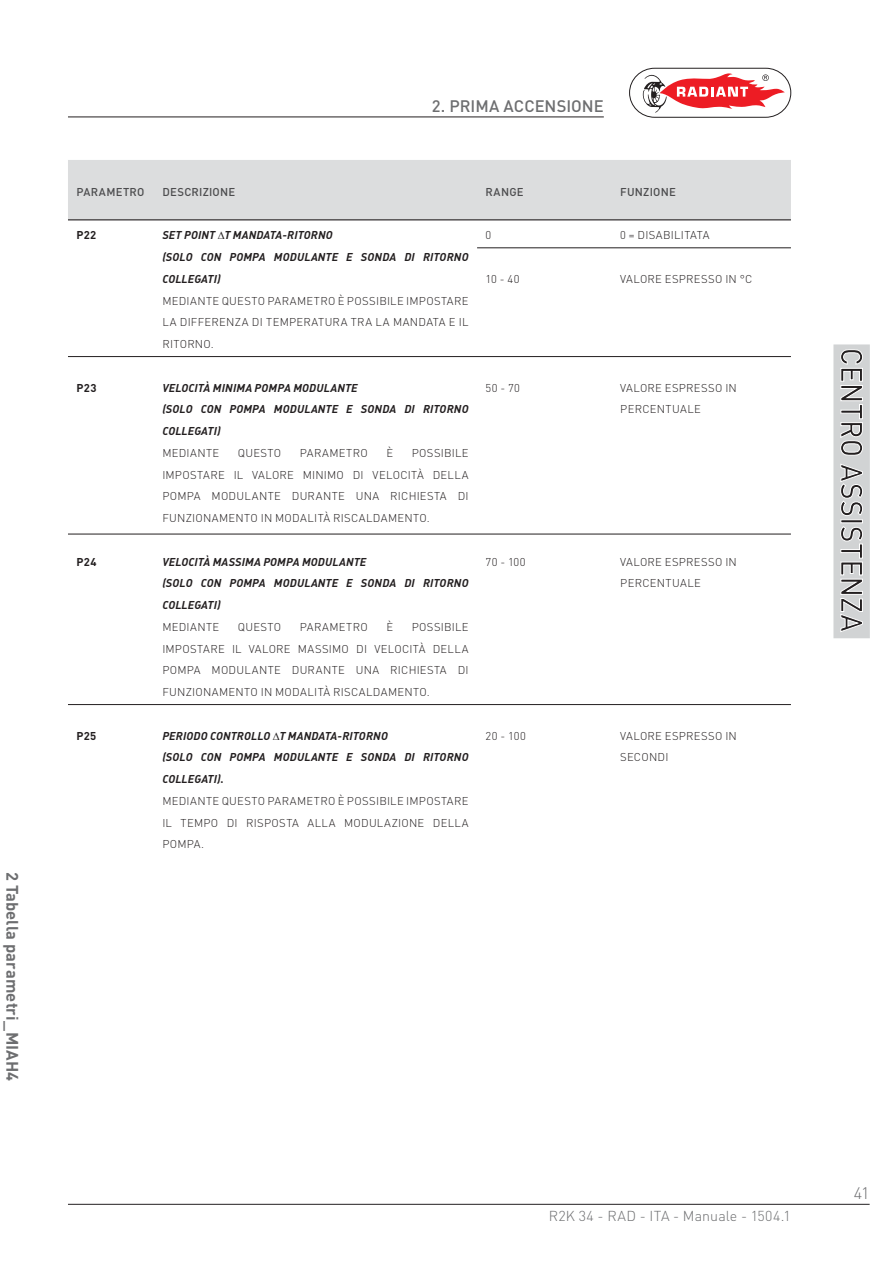
<style>
.page{position:relative;width:893px;height:1263px;background:#fff}
.page>*{position:absolute;margin:0;border:0;box-sizing:border-box;transform-origin:0 0}
.t1{font:700 16.5px "DIN";letter-spacing:.005em;color:#6d6e70}
.t2{font:500 16.5px "DIN";color:#6d6e70}
.t3{font:300 16.5px "DIN";color:#6d6e70}
.t4{font:300 14.25px "DIN";letter-spacing:.01em;color:#6d6e70}
.t5{font:300 11.25px/21.8px "DIN";letter-spacing:.025em;color:#231f20;text-align:justify}
.t6{font:11.25px/21.8px "DIN Bold Italic Alt";letter-spacing:.015em;color:#231f20}
.t7{font:500 11.25px "DIN";letter-spacing:.02em;color:#4c4c4e}
.t8{font:700 11.25px "DIN";letter-spacing:.03em;color:#231f20}
</style>
<div class="page">
<hr style="left:68px;top:1204px;width:801px;height:1px;background:#231f20">
<hr style="left:68px;top:117px;width:536px;height:1px;background:#231f20">
<svg style="left:629px;top:68px;width:162px;height:50px"></svg>
<div style="left:834px;top:345px;width:35px;height:293px;background:#d1d3d4"></div>
<div style="left:833px;top:344px;width:37px;height:294px;border:2px solid #d1d3d4"></div>
<svg style="left:840px;top:349px;width:23px;height:283px"></svg>
<div style="left:68px;top:160px;width:723px;height:59px;background:#dcddde"></div>
<hr style="left:68px;top:219px;width:723px;height:1px;background:#231f20">
<hr style="left:477px;top:248px;width:314px;height:1px;background:#231f20">
<hr style="left:68px;top:356px;width:723px;height:1px;background:#231f20">
<hr style="left:68px;top:534px;width:723px;height:1px;background:#231f20">
<hr style="left:68px;top:704px;width:723px;height:1px;background:#231f20">
<h1 class="t1" style="left:18px;top:872px;width:211px;rotate:90deg">2 Tabella parametri_MIAH4</h1>
<h1 class="t2" style="left:432px;top:96px;width:173px">2. PRIMA ACCENSIONE</h1>
<p class="t7" style="left:76px;top:185px;width:69px">PARAMETRO</p>
<p class="t7" style="left:162px;top:185px;width:74px">DESCRIZIONE</p>
<p class="t7" style="left:486px;top:185px;width:40px">RANGE</p>
<p class="t7" style="left:620px;top:185px;width:57px">FUNZIONE</p>
<p class="t8" style="left:76px;top:231px;width:21px">P22</p>
<p class="t6" style="left:162px;top:226px;width:308px">SET POINT T MANDATA-RITORNO<br>(SOLO CON POMPA MODULANTE E SONDA DI RITORNO<br>COLLEGATI)</p>
<p class="t5" style="left:162px;top:291px;width:308px">MEDIANTE QUESTO PARAMETRO È POSSIBILE IMPOSTARE LA DIFFERENZA DI TEMPERATURA TRA LA MANDATA E IL RITORNO.</p>
<p class="t5" style="left:486px;top:226px;width:7px">0</p>
<p class="t5" style="left:620px;top:226px;width:91px">0 = DISABILITATA</p>
<p class="t5" style="left:486px;top:269px;width:36px">10 - 40</p>
<p class="t5" style="left:620px;top:269px;width:134px">VALORE ESPRESSO IN °C</p>
<p class="t8" style="left:76px;top:383px;width:21px">P23</p>
<p class="t6" style="left:162px;top:378px;width:308px">VELOCITÀ MINIMA POMPA MODULANTE<br>(SOLO CON POMPA MODULANTE E SONDA DI RITORNO<br>COLLEGATI)</p>
<p class="t5" style="left:162px;top:443px;width:58px">MEDIANTE</p>
<p class="t5" style="left:238px;top:443px;width:45px">QUESTO</p>
<p class="t5" style="left:300px;top:443px;width:70px">PARAMETRO</p>
<p class="t5" style="left:386px;top:443px;width:8px">È</p>
<p class="t5" style="left:162px;top:443px;width:308px;text-indent:249px">POSSIBILE IMPOSTARE IL VALORE MINIMO DI VELOCITÀ DELLA POMPA MODULANTE DURANTE UNA RICHIESTA DI FUNZIONAMENTO IN MODALITÀ RISCALDAMENTO.</p>
<p class="t8" style="left:76px;top:557px;width:22px">P24</p>
<p class="t6" style="left:162px;top:552px;width:308px">VELOCITÀ MASSIMA POMPA MODULANTE<br>(SOLO CON POMPA MODULANTE E SONDA DI RITORNO<br>COLLEGATI)</p>
<p class="t5" style="left:162px;top:617px;width:58px">MEDIANTE</p>
<p class="t5" style="left:238px;top:617px;width:45px">QUESTO</p>
<p class="t5" style="left:300px;top:617px;width:70px">PARAMETRO</p>
<p class="t5" style="left:386px;top:617px;width:8px">È</p>
<p class="t5" style="left:162px;top:617px;width:308px;text-indent:249px">POSSIBILE IMPOSTARE IL VALORE MASSIMO DI VELOCITÀ DELLA POMPA MODULANTE DURANTE UNA RICHIESTA DI FUNZIONAMENTO IN MODALITÀ RISCALDAMENTO.</p>
<p class="t8" style="left:76px;top:731px;width:21px">P25</p>
<p class="t6" style="left:162px;top:726px;width:308px">PERIODO CONTROLLO T MANDATA-RITORNO<br>(SOLO CON POMPA MODULANTE E SONDA DI RITORNO<br>COLLEGATI).</p>
<p class="t5" style="left:162px;top:791px;width:308px">MEDIANTE QUESTO PARAMETRO È POSSIBILE IMPOSTARE IL TEMPO DI RISPOSTA ALLA MODULAZIONE DELLA POMPA.</p>
<p class="t5" style="left:486px;top:378px;width:36px">50 - 70</p>
<p class="t5" style="left:620px;top:378px;width:118px">VALORE ESPRESSO IN<br>PERCENTUALE</p>
<p class="t5" style="left:486px;top:552px;width:42px">70 - 100</p>
<p class="t5" style="left:620px;top:552px;width:118px">VALORE ESPRESSO IN<br>PERCENTUALE</p>
<p class="t5" style="left:486px;top:726px;width:42px">20 - 100</p>
<p class="t5" style="left:620px;top:726px;width:118px">VALORE ESPRESSO IN<br>SECONDI</p>
<p class="t4" style="left:549px;top:1211px;width:244px">R2K 34 - RAD - ITA - Manuale - 1504.1</p>
<h1 class="t3" style="left:854px;top:1187px;width:17px">41</h1>
</div>
